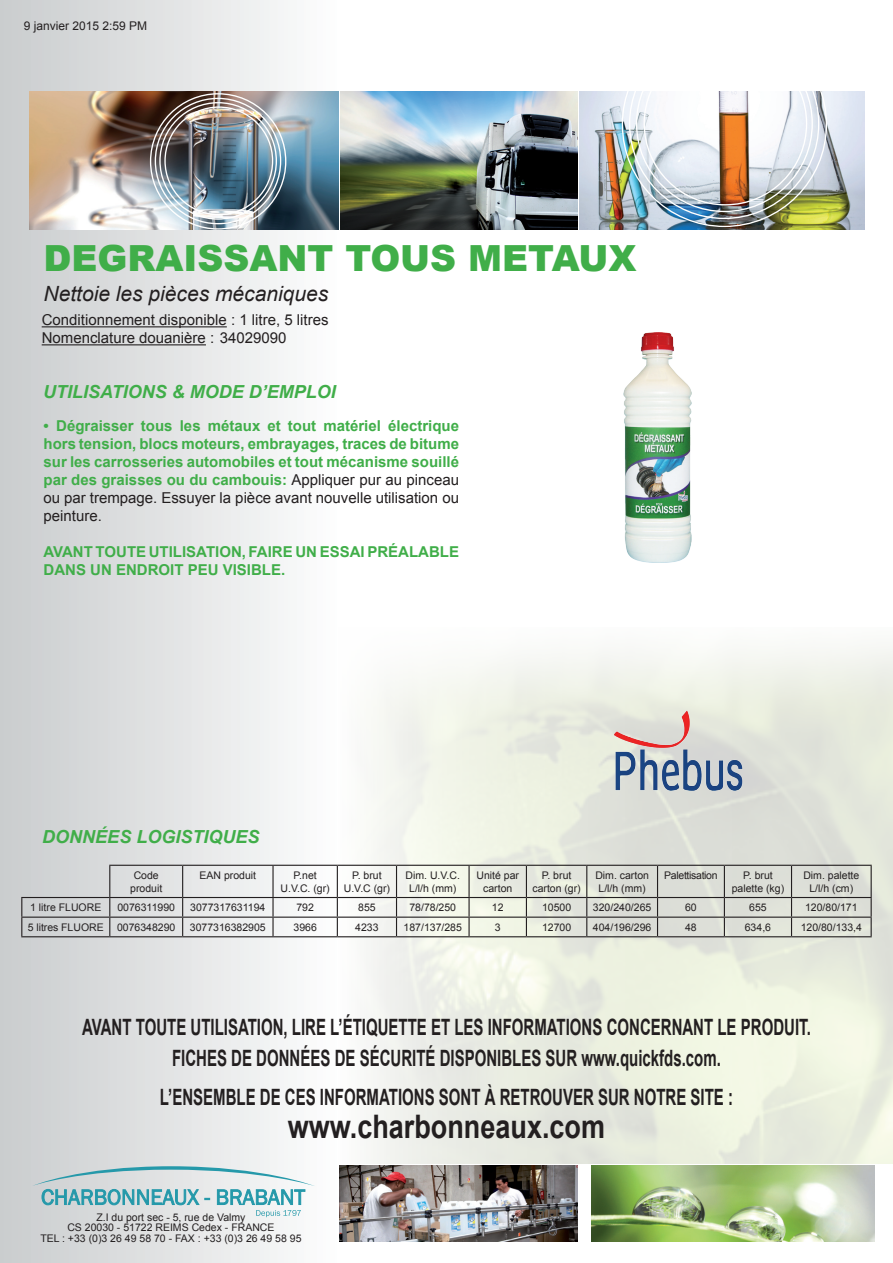
<style>
.page{position:relative;width:893px;height:1263px;background:#fff}
.page>*{position:absolute;margin:0;border:0;box-sizing:border-box;transform-origin:0 0}
.t1{font:900 36px "Arial";color:#40ae49}
.t2{font:700 32.4px "Arial";color:#231f20;scale:.83 1}
.t3{font:700 22.5px/30.8px "Arial";color:#231f20;text-align:center;scale:.67 1}
.t4{font:italic 21px "Arial";color:#231f20}
.t5{font:italic 700 18px "Arial";color:#40ae49}
.t6{font:700 15px/18px "Arial";color:#40ae49;text-align:justify}
.t7{font:15px/18px "Arial";color:#231f20}
.t8{font:12px "Arial";color:#231f20}
.t9{font:10.5px/12.6px "Arial";color:#231f20;text-align:center}
.t10{font:10.5px "Arial";letter-spacing:-.03em;color:#231f20}
.s1{font-weight:400;color:#231f20}
</style>
<div class="page">
<div style="left:0;top:0;width:337px;height:1263px;background:linear-gradient(to right,#c9cbcd,#fcfdfd)"></div>
<img style="left:339px;top:1165px;width:239px;height:76px">
<img style="left:591px;top:1165px;width:283px;height:76px">
<img style="left:30px;top:92px;width:308px;height:138px">
<img style="left:580px;top:92px;width:284px;height:138px">
<img style="left:340px;top:92px;width:238px;height:138px">
<img style="left:149px;top:92px;width:138px;height:138px">
<img style="left:621px;top:91px;width:207px;height:137px">
<svg style="left:32px;top:1166px;width:283px;height:51px"></svg>
<img style="left:613px;top:710px;width:131px;height:81px">
<hr style="left:42px;top:326px;width:185px;height:1px;background:#231f20">
<hr style="left:42px;top:344px;width:164px;height:1px;background:#231f20">
<img style="left:624px;top:332px;width:67px;height:230px">
<hr style="left:21px;top:897px;width:89px;height:1px;background:#231f20">
<hr style="left:21px;top:916px;width:89px;height:2px;background:#231f20">
<svg style="left:21px;top:898px;width:1px;height:38px"></svg>
<hr style="left:110px;top:916px;width:73px;height:2px;background:#231f20">
<svg style="left:109px;top:898px;width:1px;height:38px"></svg>
<hr style="left:183px;top:916px;width:90px;height:2px;background:#231f20">
<svg style="left:182px;top:898px;width:1px;height:38px"></svg>
<hr style="left:273px;top:916px;width:64px;height:2px;background:#231f20">
<svg style="left:272px;top:898px;width:2px;height:38px"></svg>
<hr style="left:337px;top:916px;width:59px;height:2px;background:#231f20">
<svg style="left:337px;top:898px;width:1px;height:38px"></svg>
<hr style="left:396px;top:916px;width:73px;height:2px;background:#231f20">
<svg style="left:396px;top:898px;width:1px;height:38px"></svg>
<hr style="left:469px;top:916px;width:57px;height:2px;background:#231f20">
<svg style="left:468px;top:898px;width:2px;height:38px"></svg>
<hr style="left:526px;top:916px;width:61px;height:2px;background:#231f20">
<svg style="left:526px;top:898px;width:1px;height:38px"></svg>
<hr style="left:587px;top:916px;width:70px;height:2px;background:#231f20">
<svg style="left:586px;top:898px;width:1px;height:38px"></svg>
<hr style="left:657px;top:916px;width:67px;height:2px;background:#231f20">
<svg style="left:657px;top:898px;width:1px;height:38px"></svg>
<hr style="left:724px;top:916px;width:67px;height:2px;background:#231f20">
<svg style="left:724px;top:898px;width:1px;height:38px"></svg>
<hr style="left:791px;top:916px;width:81px;height:2px;background:#231f20">
<svg style="left:791px;top:898px;width:1px;height:38px"></svg>
<svg style="left:871px;top:898px;width:1px;height:38px"></svg>
<hr style="left:21px;top:936px;width:89px;height:1px;background:#231f20">
<hr style="left:110px;top:936px;width:73px;height:1px;background:#231f20">
<hr style="left:183px;top:936px;width:90px;height:1px;background:#231f20">
<hr style="left:273px;top:936px;width:64px;height:1px;background:#231f20">
<hr style="left:337px;top:936px;width:59px;height:1px;background:#231f20">
<hr style="left:396px;top:936px;width:73px;height:1px;background:#231f20">
<hr style="left:469px;top:936px;width:57px;height:1px;background:#231f20">
<hr style="left:526px;top:936px;width:61px;height:1px;background:#231f20">
<hr style="left:587px;top:936px;width:70px;height:1px;background:#231f20">
<hr style="left:657px;top:936px;width:67px;height:1px;background:#231f20">
<hr style="left:724px;top:936px;width:67px;height:1px;background:#231f20">
<hr style="left:791px;top:936px;width:81px;height:1px;background:#231f20">
<hr style="left:109px;top:865px;width:74px;height:1px;background:#231f20">
<hr style="left:109px;top:866px;width:1px;height:31px;background:#231f20">
<hr style="left:183px;top:865px;width:90px;height:1px;background:#231f20">
<hr style="left:182px;top:866px;width:1px;height:31px;background:#231f20">
<hr style="left:273px;top:865px;width:64px;height:1px;background:#231f20">
<hr style="left:272px;top:866px;width:2px;height:31px;background:#231f20">
<hr style="left:337px;top:865px;width:59px;height:1px;background:#231f20">
<hr style="left:337px;top:866px;width:1px;height:31px;background:#231f20">
<hr style="left:396px;top:865px;width:73px;height:1px;background:#231f20">
<hr style="left:396px;top:866px;width:1px;height:31px;background:#231f20">
<hr style="left:469px;top:865px;width:57px;height:1px;background:#231f20">
<hr style="left:468px;top:866px;width:2px;height:31px;background:#231f20">
<hr style="left:526px;top:865px;width:61px;height:1px;background:#231f20">
<hr style="left:526px;top:866px;width:1px;height:31px;background:#231f20">
<hr style="left:587px;top:865px;width:70px;height:1px;background:#231f20">
<hr style="left:586px;top:866px;width:1px;height:31px;background:#231f20">
<hr style="left:657px;top:865px;width:67px;height:1px;background:#231f20">
<hr style="left:657px;top:866px;width:1px;height:31px;background:#231f20">
<hr style="left:724px;top:865px;width:67px;height:1px;background:#231f20">
<hr style="left:724px;top:866px;width:1px;height:31px;background:#231f20">
<hr style="left:791px;top:865px;width:81px;height:1px;background:#231f20">
<hr style="left:791px;top:866px;width:1px;height:31px;background:#231f20">
<hr style="left:871px;top:866px;width:1px;height:31px;background:#231f20">
<hr style="left:110px;top:897px;width:73px;height:1px;background:#231f20">
<hr style="left:183px;top:897px;width:90px;height:1px;background:#231f20">
<hr style="left:273px;top:897px;width:64px;height:1px;background:#231f20">
<hr style="left:337px;top:897px;width:59px;height:1px;background:#231f20">
<hr style="left:396px;top:897px;width:73px;height:1px;background:#231f20">
<hr style="left:469px;top:897px;width:57px;height:1px;background:#231f20">
<hr style="left:526px;top:897px;width:61px;height:1px;background:#231f20">
<hr style="left:587px;top:897px;width:70px;height:1px;background:#231f20">
<hr style="left:657px;top:897px;width:67px;height:1px;background:#231f20">
<hr style="left:724px;top:897px;width:67px;height:1px;background:#231f20">
<hr style="left:791px;top:897px;width:81px;height:1px;background:#231f20">
<p class="t8" style="left:24px;top:18px;width:125px">9 janvier 2015 2:59 PM</p>
<h1 class="t1" style="left:44px;top:232px;width:595px">DEGRAISSANT TOUS METAUX</h1>
<h3 class="t4" style="left:44px;top:280px;width:286px">Nettoie les pièces mécaniques</h3>
<h3 class="t7" style="left:42px;top:311px;width:288px">Conditionnement disponible : 1 litre, 5 litres<br>Nomenclature douanière : 34029090</h3>
<h3 class="t5" style="left:43px;top:380px;width:294px">UTILISATIONS &amp; MODE D’EMPLOI</h3>
<p class="t6" style="left:44px;top:417px;width:417px">• Dégraisser tous les métaux et tout matériel électrique hors tension, blocs moteurs, embrayages, traces de bitume sur les carrosseries automobiles et tout mécanisme souillé par des graisses ou du cambouis: <span class="s1">Appliquer pur au pinceau ou par trempage. Essuyer la pièce avant nouvelle utilisation ou peinture.</span></p>
<h3 class="t6" style="left:44px;top:543px;width:417px">AVANT TOUTE UTILISATION, FAIRE UN ESSAI PRÉALABLE<br>DANS UN ENDROIT PEU VISIBLE.</h3>
<h3 class="t5" style="left:42px;top:824px;width:219px">DONNÉES LOGISTIQUES</h3>
<p class="t9" style="left:130px;top:869px;width:34px">Code produit</p>
<p class="t9" style="left:200px;top:869px;width:58px">EAN produit</p>
<p class="t9" style="left:281px;top:869px;width:51px">P.net<br>U.V.C. (gr)</p>
<p class="t9" style="left:344px;top:869px;width:48px">P. brut<br>U.V.C (gr)</p>
<p class="t9" style="left:406px;top:869px;width:56px">Dim. U.V.C.<br>L/l/h (mm)</p>
<p class="t9" style="left:476px;top:869px;width:44px">Unité par carton</p>
<p class="t9" style="left:532px;top:869px;width:50px">P. brut carton (gr)</p>
<p class="t9" style="left:595px;top:869px;width:55px">Dim. carton<br>L/l/h (mm)</p>
<p class="t10" style="left:664px;top:868px;width:55px">Palettisation</p>
<p class="t9" style="left:732px;top:869px;width:54px">P. brut palette (kg)</p>
<p class="t9" style="left:803px;top:869px;width:58px">Dim. palette<br>L/l/h (cm)</p>
<p class="t9" style="left:30px;top:901px;width:73px">1 litre FLUORE</p>
<p class="t9" style="left:117px;top:901px;width:59px">0076311990</p>
<p class="t9" style="left:190px;top:901px;width:77px">3077317631194</p>
<p class="t9" style="left:296px;top:901px;width:19px">792</p>
<p class="t9" style="left:358px;top:901px;width:19px">855</p>
<p class="t9" style="left:409px;top:901px;width:48px">78/78/250</p>
<p class="t9" style="left:492px;top:901px;width:13px">12</p>
<p class="t9" style="left:542px;top:901px;width:31px">10500</p>
<p class="t9" style="left:593px;top:901px;width:60px">320/240/265</p>
<p class="t9" style="left:685px;top:901px;width:13px">60</p>
<p class="t9" style="left:749px;top:901px;width:19px">655</p>
<p class="t9" style="left:805px;top:901px;width:54px">120/80/171</p>
<p class="t9" style="left:28px;top:921px;width:77px">5 litres FLUORE</p>
<p class="t9" style="left:117px;top:921px;width:60px">0076348290</p>
<p class="t9" style="left:190px;top:921px;width:77px">3077316382905</p>
<p class="t9" style="left:293px;top:921px;width:25px">3966</p>
<p class="t9" style="left:355px;top:921px;width:25px">4233</p>
<p class="t9" style="left:404px;top:921px;width:60px">187/137/285</p>
<p class="t9" style="left:495px;top:921px;width:7px">3</p>
<p class="t9" style="left:542px;top:921px;width:31px">12700</p>
<p class="t9" style="left:593px;top:921px;width:60px">404/196/296</p>
<p class="t9" style="left:685px;top:921px;width:13px">48</p>
<p class="t9" style="left:745px;top:921px;width:28px">634,6</p>
<p class="t9" style="left:801px;top:921px;width:63px">120/80/133,4</p>
<h3 class="t3" style="left:82px;top:1012px;width:1089px">AVANT TOUTE UTILISATION, LIre L’ÉTIQUETTE ET LES INFORMATIONS CONCERNANT LE PRODUIT.<br>FICHES DE DONNÉES DE SÉCURITÉ DISPONIBLES SUR www.quickfds.com.</h3>
<h3 class="t3" style="left:160px;top:1083px;width:433px">L’ENSEMBLE DE CES INFORMATIONS sont</h3>
<h3 class="t3" style="left:485px;top:1083px;width:100px">à retrouve</h3>
<h3 class="t3" style="left:583px;top:1083px;width:225px">r SUR NOTRE SITE :</h3>
<h2 class="t2" style="left:288px;top:1105px;width:384px">www.charbonneaux.com</h2>
<p class="t9" style="left:40px;top:1212px;width:263px;line-height:10.5px">Z.I du port sec - 5, rue de Valmy<br>CS 20030 - 51722 REIMS Cedex - FRANCE<br>TEL : +33 (0)3 26 49 58 70 - FAX : +33 (0)3 26 49 58 95</p>
</div>
